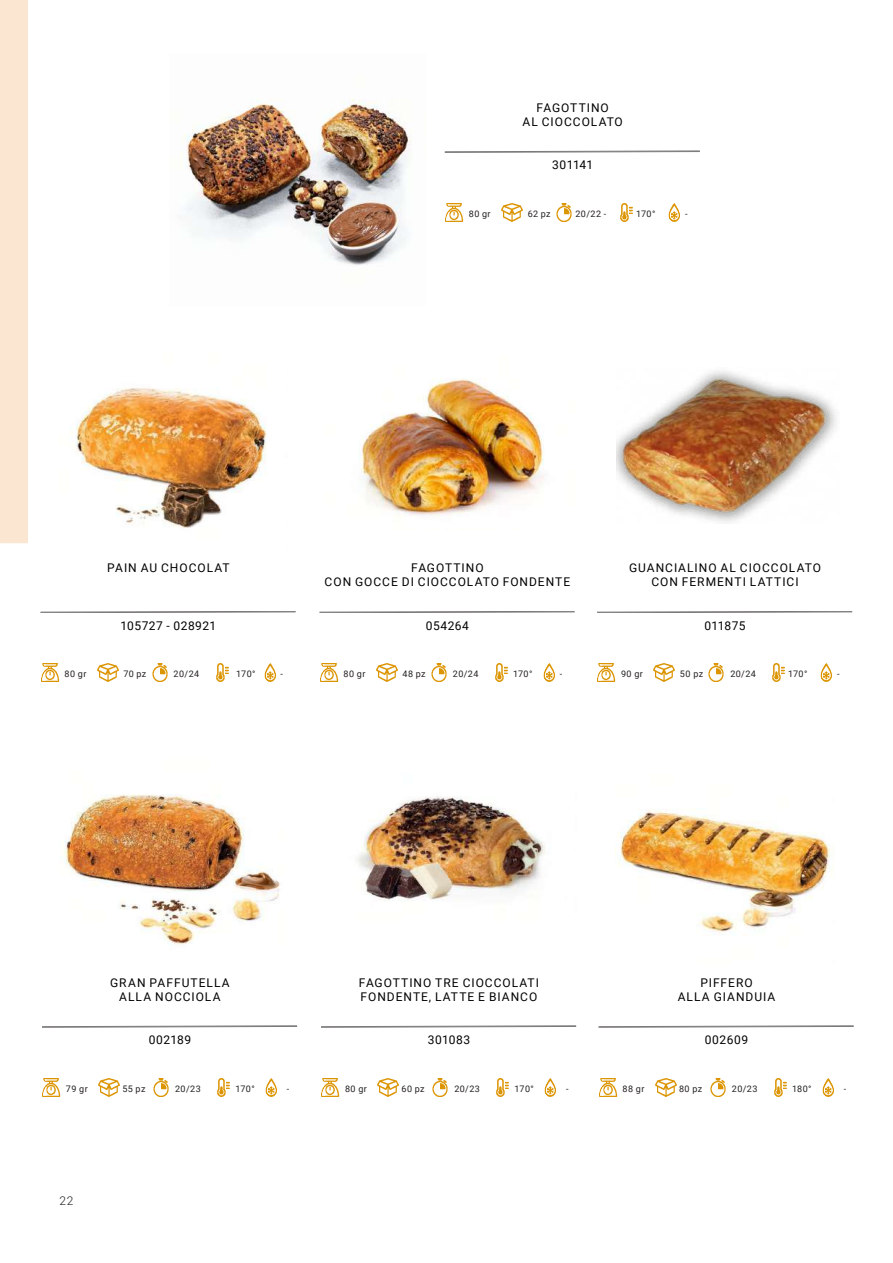
<style>
.page{position:relative;width:893px;height:1263px;background:#fff}
.page>*{position:absolute;margin:0;border:0;box-sizing:border-box;transform-origin:0 0}
.t1{font:12px/14.4px "Roboto";letter-spacing:.08em;color:#000;text-align:center}
.t2{font:12px "Roboto";letter-spacing:.04em;color:#000}
.t3{font:900 12px "Roboto";color:#464748}
.t4{font:300 12px "Roboto";color:#231f20}
.t5{font:9px "Roboto";letter-spacing:.045em;color:#231f20}
</style>
<div class="page">
<img style="left:71px;top:388px;width:196px;height:140px">
<img style="left:62px;top:794px;width:218px;height:151px">
<img style="left:359px;top:378px;width:185px;height:139px">
<img style="left:616px;top:809px;width:217px;height:127px">
<img style="left:41px;top:664px;width:234px;height:17px">
<svg style="left:40px;top:611px;width:256px;height:2px"></svg>
<img style="left:320px;top:664px;width:234px;height:17px">
<svg style="left:319px;top:611px;width:256px;height:2px"></svg>
<img style="left:598px;top:664px;width:234px;height:17px">
<svg style="left:597px;top:611px;width:255px;height:2px"></svg>
<img style="left:43px;top:1078px;width:234px;height:18px">
<svg style="left:42px;top:1026px;width:255px;height:1px"></svg>
<img style="left:322px;top:1078px;width:234px;height:18px">
<svg style="left:321px;top:1026px;width:255px;height:1px"></svg>
<img style="left:446px;top:203px;width:233px;height:18px">
<svg style="left:445px;top:151px;width:255px;height:2px"></svg>
<img style="left:599px;top:1078px;width:234px;height:18px">
<svg style="left:598px;top:1026px;width:256px;height:1px"></svg>
<img style="left:181px;top:99px;width:231px;height:166px">
<img style="left:617px;top:371px;width:220px;height:151px">
<img style="left:356px;top:796px;width:189px;height:105px">
<p class="t1" style="left:523px;top:100px;width:102px">FAGOTTINO<br>AL CIOCCOLATO</p>
<p class="t1" style="left:552px;top:157px;width:42px">301141</p>
<p class="t5" style="left:469px;top:207px;width:23px">80 gr</p>
<p class="t5" style="left:528px;top:207px;width:24px">62 pz</p>
<p class="t5" style="left:575px;top:207px;width:32px">20/22 -</p>
<p class="t5" style="left:636px;top:207px;width:21px">170°</p>
<p class="t5" style="left:685px;top:207px;width:4px">-</p>
<p class="t1" style="left:107px;top:560px;width:124px">PAIN AU CHOCOLAT</p>
<p class="t2" style="left:121px;top:617px;width:97px">105727 - 028921</p>
<p class="t5" style="left:64px;top:668px;width:23px">80 gr</p>
<p class="t5" style="left:123px;top:668px;width:24px">70 pz</p>
<p class="t5" style="left:174px;top:668px;width:27px">20/24</p>
<p class="t5" style="left:236px;top:668px;width:21px">170°</p>
<p class="t5" style="left:280px;top:668px;width:4px">-</p>
<p class="t1" style="left:325px;top:560px;width:247px">FAGOTTINO<br>CON GOCCE DI CIOCCOLATO FONDENTE</p>
<p class="t1" style="left:426px;top:618px;width:45px">054264</p>
<p class="t5" style="left:343px;top:668px;width:23px">80 gr</p>
<p class="t5" style="left:402px;top:668px;width:25px">48 pz</p>
<p class="t5" style="left:453px;top:668px;width:27px">20/24</p>
<p class="t5" style="left:513px;top:668px;width:21px">170°</p>
<p class="t5" style="left:560px;top:668px;width:4px">-</p>
<p class="t1" style="left:629px;top:560px;width:193px">GUANCIALINO AL CIOCCOLATO<br>CON FERMENTI LATTICI</p>
<p class="t1" style="left:704px;top:618px;width:42px">011875</p>
<p class="t5" style="left:621px;top:668px;width:23px">90 gr</p>
<p class="t5" style="left:680px;top:668px;width:25px">50 pz</p>
<p class="t5" style="left:730px;top:668px;width:27px">20/24</p>
<p class="t5" style="left:788px;top:668px;width:21px">170°</p>
<p class="t5" style="left:837px;top:668px;width:4px">-</p>
<p class="t1" style="left:110px;top:975px;width:121px">GRAN PAFFUTELLA<br>ALLA NOCCIOLA</p>
<p class="t1" style="left:149px;top:1032px;width:44px">002189</p>
<p class="t5" style="left:66px;top:1082px;width:23px">79 gr</p>
<p class="t5" style="left:122px;top:1082px;width:25px">55 pz</p>
<p class="t5" style="left:175px;top:1082px;width:27px">20/23</p>
<p class="t5" style="left:235px;top:1082px;width:21px">170°</p>
<p class="t5" style="left:287px;top:1082px;width:4px">-</p>
<p class="t3" style="left:59px;top:1190px;width:16px">22</p>
<p class="t4" style="left:60px;top:1192px;width:15px">22</p>
<p class="t1" style="left:359px;top:975px;width:181px;text-align:left">FAGOTTINO TRE CIOCCOLATI<br>FONDENTE, LATTE E BIANCO</p>
<p class="t1" style="left:428px;top:1032px;width:44px">301083</p>
<p class="t5" style="left:345px;top:1082px;width:23px">80 gr</p>
<p class="t5" style="left:401px;top:1082px;width:25px">60 pz</p>
<p class="t5" style="left:454px;top:1082px;width:27px">20/23</p>
<p class="t5" style="left:515px;top:1082px;width:21px">170°</p>
<p class="t5" style="left:566px;top:1082px;width:4px">-</p>
<p class="t1" style="left:678px;top:975px;width:99px">PIFFERO<br>ALLA GIANDUIA</p>
<p class="t1" style="left:705px;top:1032px;width:45px">002609</p>
<p class="t5" style="left:622px;top:1082px;width:23px">88 gr</p>
<p class="t5" style="left:679px;top:1082px;width:25px">80 pz</p>
<p class="t5" style="left:732px;top:1082px;width:27px">20/23</p>
<p class="t5" style="left:792px;top:1082px;width:21px">180°</p>
<p class="t5" style="left:844px;top:1082px;width:4px">-</p>
</div>
